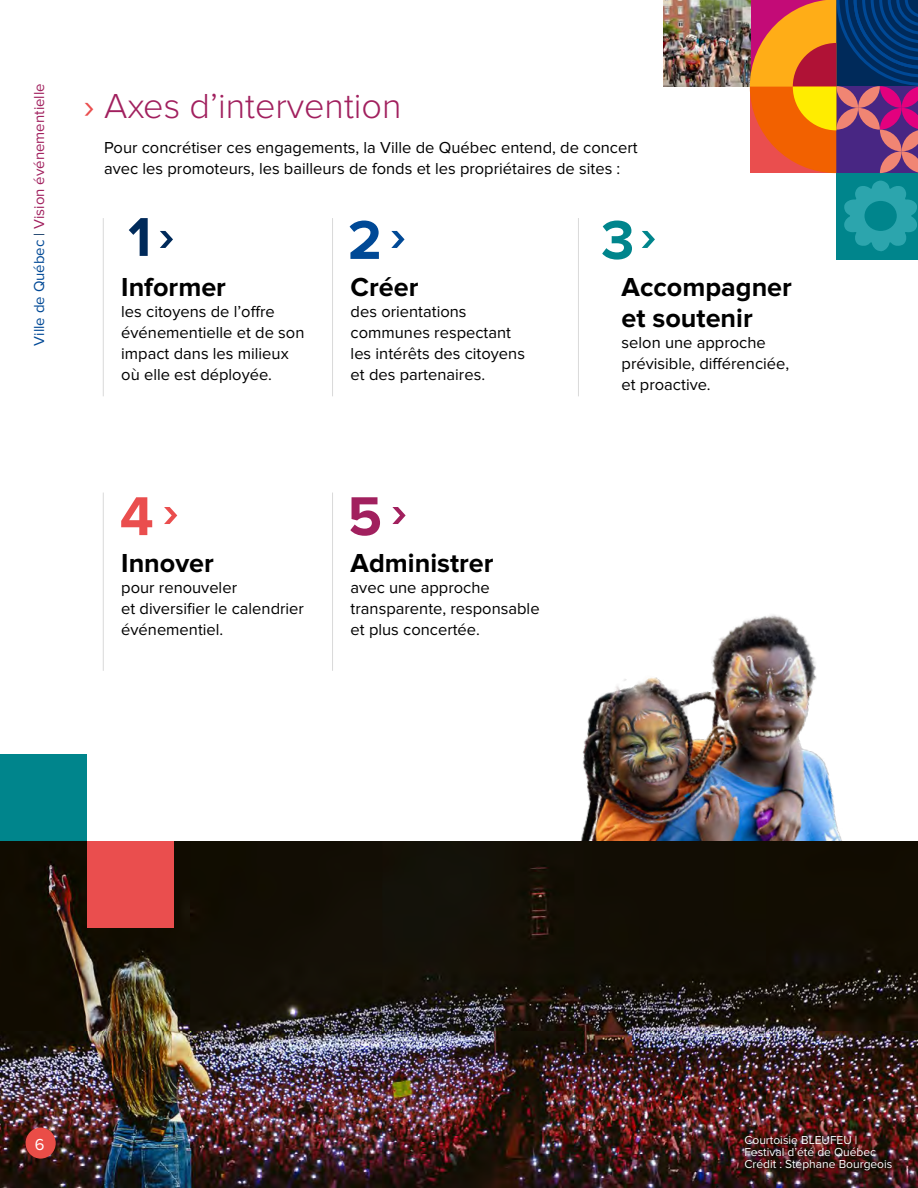
<style>
.page{position:relative;width:918px;height:1188px;background:#fff}
.page>*{position:absolute;margin:0;border:0;box-sizing:border-box;transform-origin:0 0}
.t1{font:700 56.7px "Proxima Nova";color:#002a5a}
.t2{font:700 56.7px "Proxima Nova";color:#ea4e4e}
.t3{font:700 56.7px "Proxima Nova";color:#004996}
.t4{font:700 56.7px "Proxima Nova";color:#a1205e}
.t5{font:700 56.7px "Proxima Nova";color:#00858c}
.t6{font:300 36px "Proxima Nova";color:#a1205e}
.t7{font:700 27px/31.5px "Proxima Nova";color:#000}
.t8{font:16.5px/21px "Proxima Nova";color:#000}
.t9{font:16.5px "Proxima Nova";color:#fff}
.t10{font:15px "Proxima Nova";color:#a1205e}
.t11{font:12px/12px "Proxima Nova";color:#fff}
.s1{color:#004996}
.s2{color:#002a5a}
.s3{font-weight:400;color:#ea4e4e}
</style>
<div class="page">
<svg style="left:164px;top:507px;width:13px;height:17px"></svg>
<svg style="left:160px;top:231px;width:13px;height:17px"></svg>
<svg style="left:392px;top:507px;width:14px;height:17px"></svg>
<svg style="left:391px;top:231px;width:14px;height:17px"></svg>
<svg style="left:642px;top:231px;width:13px;height:17px"></svg>
<img style="left:580px;top:614px;width:262px;height:227px">
<img style="left:0;top:841px;width:918px;height:347px">
<div style="left:837px;top:173px;width:81px;height:87px;background:#00858c"></div>
<img style="left:663px;top:0;width:87px;height:87px">
<svg style="left:750px;top:0;width:168px;height:173px;background:#9e5848"></svg>
<svg style="left:844px;top:181px;width:73px;height:70px"></svg>
<div style="left:0;top:754px;width:87px;height:87px;background:#00858c"></div>
<div style="left:87px;top:841px;width:87px;height:87px;background:#ea4e4e"></div>
<div style="left:26px;top:1128px;width:30px;height:31px;background:#ea4d47;border-radius:50%"></div>
<hr style="left:332px;top:218px;width:1px;height:178px;background:#dadada">
<hr style="left:578px;top:218px;width:1px;height:178px;background:#dadada">
<hr style="left:103px;top:218px;width:1px;height:178px;background:#dadada">
<img style="left:741px;top:1132px;width:155px;height:42px">
<hr style="left:332px;top:493px;width:1px;height:178px;background:#dadada">
<hr style="left:103px;top:493px;width:1px;height:178px;background:#dadada">
<p class="t10" style="left:30px;top:346px;width:264px;rotate:-90deg"><span class="s1">Ville de Québec</span> <span class="s2">|</span> Vision événementielle</p>
<p class="t6" style="left:84px;top:79px;width:319px"><span class="s3">›</span> Axes d’intervention</p>
<p class="t8" style="left:104px;top:137px;width:535px">Pour concrétiser ces engagements, la Ville de Québec entend, de concert avec les promoteurs, les bailleurs de fonds et les propriétaires de sites :</p>
<h1 class="t1" style="left:128px;top:204px;width:25px">1</h1>
<p class="t7" style="left:121px;top:272px;width:106px">Informer</p>
<p class="t8" style="left:121px;top:301px;width:185px">les citoyens de l’offre événementielle et de son impact dans les milieux où elle est déployée.</p>
<h1 class="t3" style="left:348px;top:207px;width:36px">2</h1>
<p class="t7" style="left:351px;top:272px;width:69px">Créer</p>
<p class="t8" style="left:351px;top:301px;width:176px">des orientations communes respectant les intérêts des citoyens et des partenaires.</p>
<h1 class="t5" style="left:601px;top:207px;width:35px">3</h1>
<p class="t7" style="left:622px;top:272px;width:172px">Accompagner et soutenir</p>
<p class="t8" style="left:622px;top:333px;width:169px">selon une approche prévisible, différenciée, et proactive.</p>
<h1 class="t2" style="left:120px;top:484px;width:35px">4</h1>
<p class="t7" style="left:121px;top:548px;width:94px">Innover</p>
<p class="t8" style="left:121px;top:578px;width:184px">pour renouveler<br>et diversifier le calendrier événementiel.</p>
<h1 class="t4" style="left:348px;top:484px;width:36px">5</h1>
<p class="t7" style="left:351px;top:548px;width:144px">Administrer</p>
<p class="t8" style="left:351px;top:578px;width:191px">avec une approche transparente, responsable et plus concertée.</p>
<p class="t9" style="left:35px;top:1135px;width:11px">6</p>
<p class="t11" style="left:744px;top:1134px;width:133px">Courtoisie BLEUFEU |<br>Festival d’été de Québec</p>
<p class="t11" style="left:744px;top:1158px;width:150px">Crédit : Stéphane Bourgeois</p>
</div>
